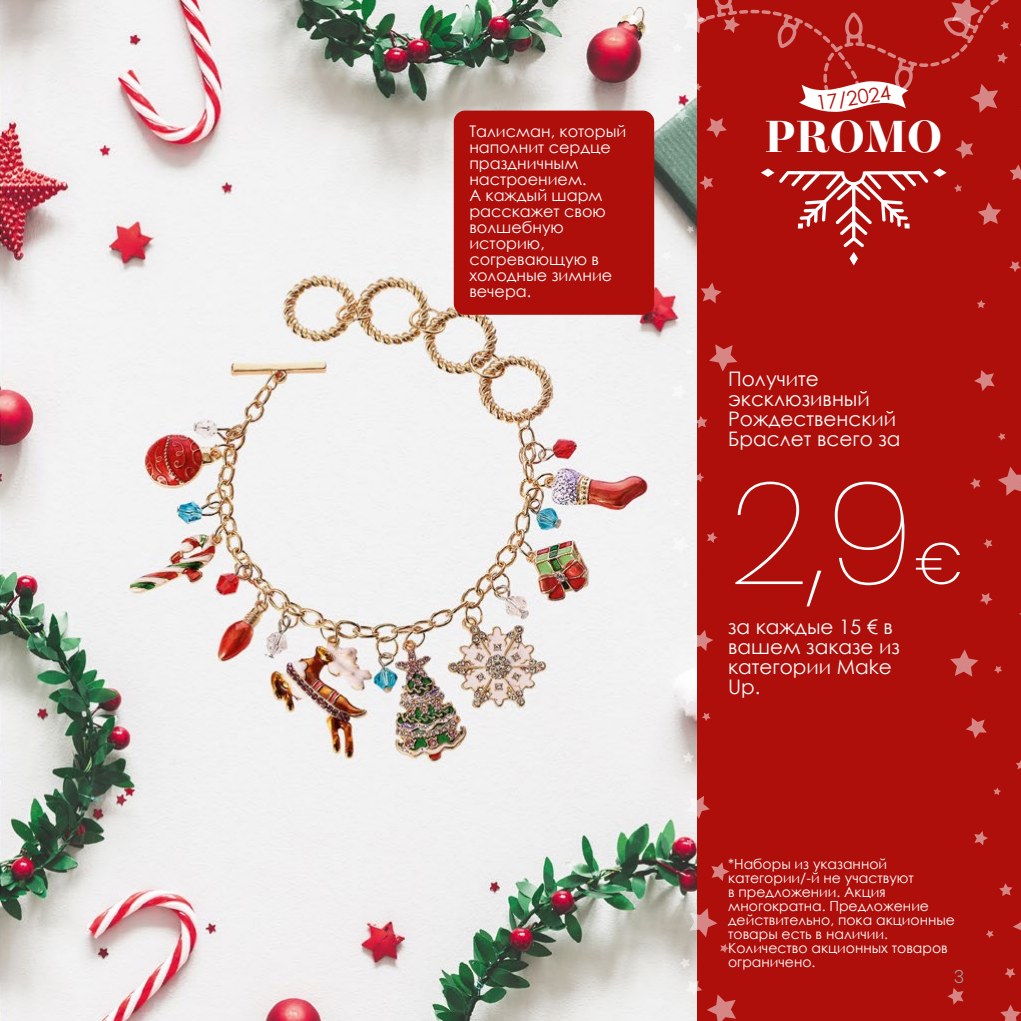
<style>
.page{position:relative;width:1021px;height:1021px;background:#fff}
.page>*{position:absolute;margin:0;border:0;box-sizing:border-box;transform-origin:0 0}
.t1{font:100 144px "Poppins";color:#fff}
.t2{font:200 58.6px "Poppins";color:#fff}
.t3{font:700 44.6px "Operetta 12";letter-spacing:.005em;color:#fff}
.t4{font:20px/20px "Century Gothic";color:#fff}
.t5{font:20px "Century Gothic";color:#ae0f0a}
.t6{font:300 18px "Poppins";color:#9d9d9c}
.t7{font:16px/16px "Century Gothic";color:#fff}
.t8{font:14px/14px "Century Gothic";color:#fff}
</style>
<div class="page">
<img style="left:0;top:0;width:697px;height:1020px">
<div style="left:697px;top:0;width:323px;height:1020px;background:#ae0f0a"></div>
<svg style="left:974px;top:370px;width:20px;height:21px"></svg>
<svg style="left:977px;top:300px;width:8px;height:8px"></svg>
<svg style="left:998px;top:433px;width:7px;height:7px"></svg>
<svg style="left:947px;top:988px;width:16px;height:16px"></svg>
<svg style="left:998px;top:466px;width:22px;height:29px"></svg>
<svg style="left:950px;top:649px;width:28px;height:27px"></svg>
<svg style="left:1016px;top:762px;width:4px;height:7px"></svg>
<svg style="left:974px;top:831px;width:14px;height:14px"></svg>
<svg style="left:1000px;top:1004px;width:20px;height:16px"></svg>
<svg style="left:983px;top:539px;width:9px;height:9px"></svg>
<svg style="left:970px;top:478px;width:10px;height:11px"></svg>
<svg style="left:980px;top:593px;width:12px;height:12px"></svg>
<svg style="left:1005px;top:968px;width:10px;height:10px"></svg>
<svg style="left:994px;top:666px;width:8px;height:8px"></svg>
<svg style="left:986px;top:930px;width:7px;height:8px"></svg>
<svg style="left:966px;top:718px;width:20px;height:20px"></svg>
<svg style="left:999px;top:883px;width:13px;height:13px"></svg>
<svg style="left:1013px;top:923px;width:7px;height:7px"></svg>
<svg style="left:993px;top:787px;width:8px;height:8px"></svg>
<svg style="left:686px;top:795px;width:23px;height:23px"></svg>
<svg style="left:692px;top:630px;width:21px;height:21px"></svg>
<svg style="left:702px;top:713px;width:8px;height:8px"></svg>
<svg style="left:680px;top:689px;width:16px;height:16px"></svg>
<svg style="left:682px;top:580px;width:7px;height:8px"></svg>
<svg style="left:685px;top:838px;width:9px;height:8px"></svg>
<svg style="left:671px;top:383px;width:16px;height:17px"></svg>
<svg style="left:671px;top:536px;width:18px;height:18px"></svg>
<svg style="left:711px;top:862px;width:18px;height:19px"></svg>
<svg style="left:709px;top:344px;width:28px;height:27px"></svg>
<svg style="left:682px;top:751px;width:12px;height:12px"></svg>
<svg style="left:695px;top:472px;width:9px;height:10px"></svg>
<svg style="left:707px;top:532px;width:10px;height:11px"></svg>
<svg style="left:673px;top:499px;width:7px;height:8px"></svg>
<svg style="left:694px;top:416px;width:13px;height:12px"></svg>
<svg style="left:685px;top:347px;width:8px;height:8px"></svg>
<svg style="left:701px;top:282px;width:20px;height:21px"></svg>
<svg style="left:685px;top:980px;width:51px;height:40px"></svg>
<svg style="left:679px;top:957px;width:11px;height:11px"></svg>
<svg style="left:720px;top:944px;width:9px;height:8px"></svg>
<svg style="left:689px;top:908px;width:28px;height:29px"></svg>
<div style="left:454px;top:111px;width:200px;height:204px;background:#ae0f0a;border-radius:11px"></div>
<svg style="left:661px;top:0;width:360px;height:272px"></svg>
<p class="t7" style="left:469px;top:123px;width:158px">Талисман, который наполнит сердце праздничным настроением.<br>А каждый шарм расскажет свою волшебную историю, согревающую в холодные зимние вечера.</p>
<h3 class="t5" style="left:814px;top:89px;width:77px;rotate:-8deg">17/2024</h3>
<h3 class="t3" style="left:765px;top:110px;width:178px">PROMO</h3>
<h3 class="t4" style="left:728px;top:368px;width:174px">Получите эксклюзивный<br>Рождественский<br>Браслет всего за</h3>
<h1 class="t1" style="left:728px;top:450px;width:188px">2,9</h1>
<h3 class="t4" style="left:728px;top:617px;width:173px">за каждые 15 € в вашем заказе из категории Make<br>Up.</h3>
<h2 class="t2" style="left:914px;top:529px;width:50px">€</h2>
<p class="t8" style="left:728px;top:856px;width:228px">*Наборы из указанной категории/-й не участвуют<br>в предложении. Акция многократна. Предложение действительно, пока акционные товары есть в наличии.<br>Количество акционных товаров ограничено.</p>
<p class="t6" style="left:953px;top:966px;width:12px">3</p>
</div>
